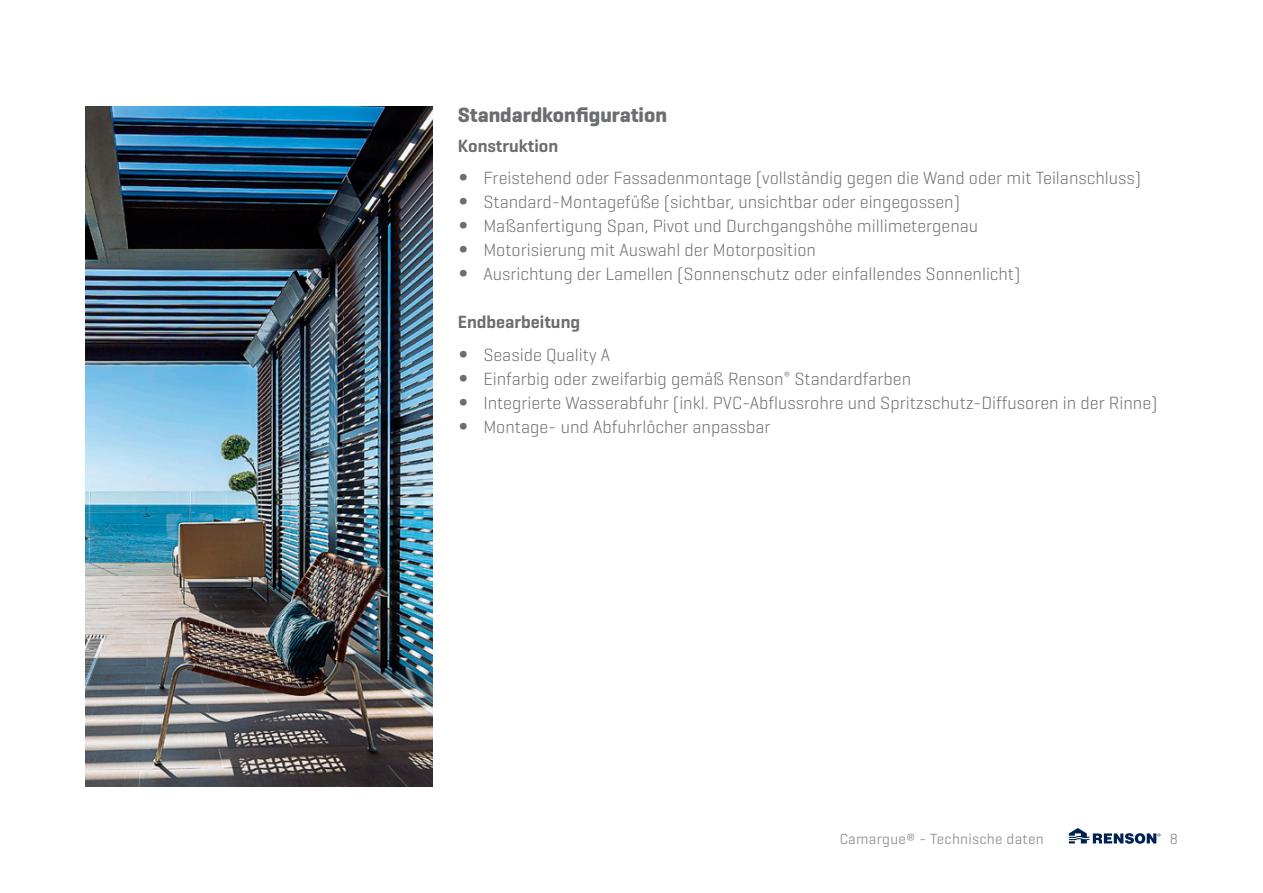
<style>
.page{position:relative;width:1263px;height:893px;background:#fff}
.page>*{position:absolute;margin:0;border:0;box-sizing:border-box;transform-origin:0 0}
.t1{font:700 21px "Geogrotesque";color:#6c6d70}
.t2{font:300 18px "Geogrotesque";color:#6c6d70}
.t3{font:600 18px "Geogrotesque";color:#6c6d70}
.t4{font:15px "Geogrotesque";letter-spacing:.02em;color:#939598}
.s1{font-family:"Futura Std"}
</style>
<div class="page">
<svg style="left:1069px;top:828px;width:91px;height:16px"></svg>
<img style="left:85px;top:106px;width:347px;height:681px">
<h2 class="t1" style="left:458px;top:102px;width:211px">Standardkonfiguration</h2>
<h3 class="t3" style="left:458px;top:134px;width:102px">Konstruktion</h3>
<p class="t2" style="left:458px;top:167px;width:685px"><span class="s1">•</span> Freistehend oder Fassadenmontage (vollständig gegen die Wand oder mit Teilanschluss)</p>
<p class="t2" style="left:458px;top:191px;width:504px"><span class="s1">•</span> Standard-Montagefüße (sichtbar, unsichtbar oder eingegossen)</p>
<p class="t2" style="left:458px;top:215px;width:522px"><span class="s1">•</span> Maßanfertigung Span, Pivot und Durchgangshöhe millimetergenau</p>
<p class="t2" style="left:458px;top:239px;width:360px"><span class="s1">•</span> Motorisierung mit Auswahl der Motorposition</p>
<p class="t2" style="left:458px;top:263px;width:564px"><span class="s1">•</span> Ausrichtung der Lamellen (Sonnenschutz oder einfallendes Sonnenlicht)</p>
<h3 class="t3" style="left:458px;top:311px;width:124px">Endbearbeitung</h3>
<p class="t2" style="left:458px;top:343px;width:154px"><span class="s1">•</span> Seaside Quality A</p>
<p class="t2" style="left:458px;top:367px;width:455px"><span class="s1">•</span> Einfarbig oder zweifarbig gemäß Renson<sup>®</sup> Standardfarben</p>
<p class="t2" style="left:458px;top:391px;width:701px"><span class="s1">•</span> Integrierte Wasserabfuhr (inkl. PVC-Abflussrohre und Spritzschutz-Diffusoren in der Rinne)</p>
<p class="t2" style="left:458px;top:415px;width:314px"><span class="s1">•</span> Montage- und Abfuhrlöcher anpassbar</p>
<p class="t4" style="left:840px;top:829px;width:205px">Camargue® - Technische daten</p>
<p class="t4" style="left:1170px;top:829px;width:10px">8</p>
</div>
